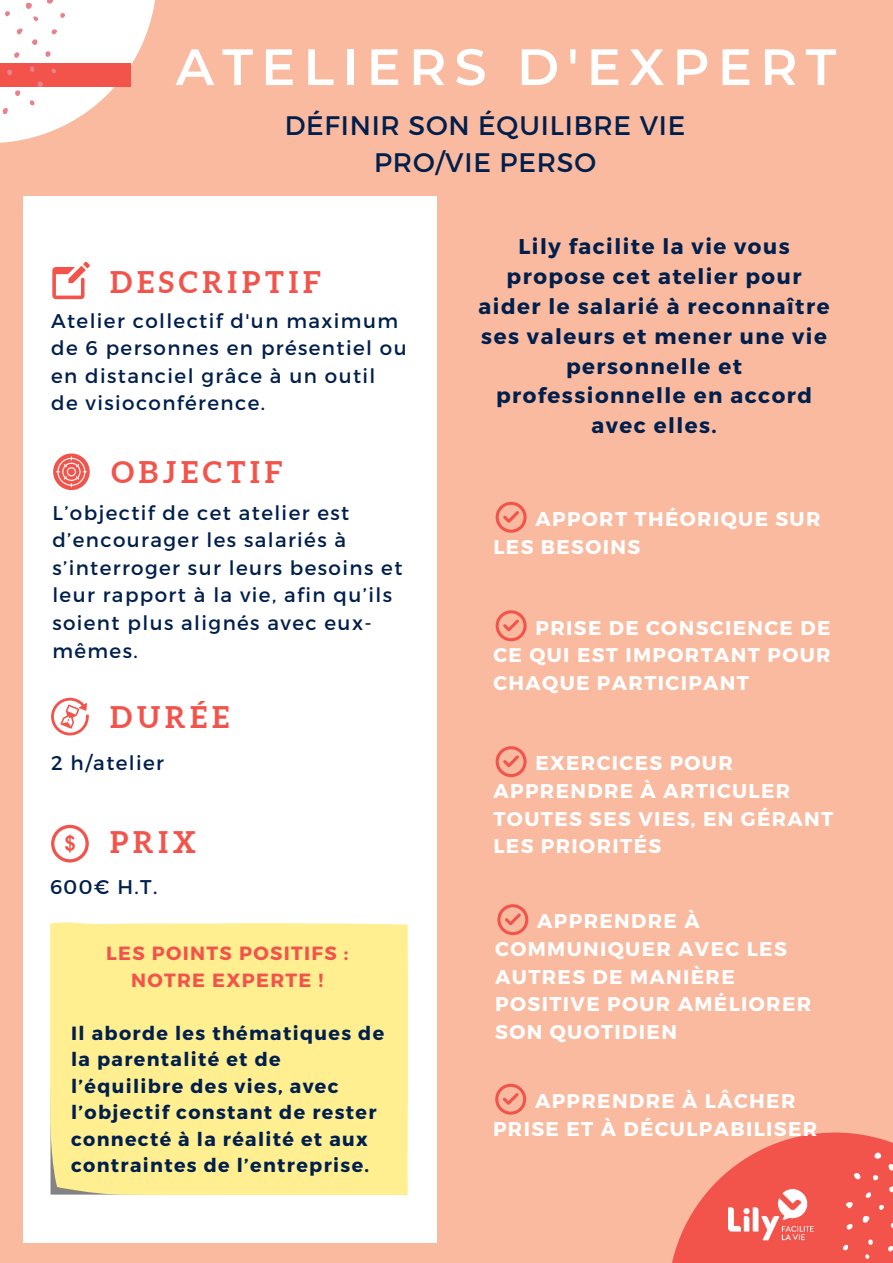
<style>
.page{position:relative;width:893px;height:1263px;background:#fabaa0}
.page>*{position:absolute;margin:0;border:0;box-sizing:border-box;transform-origin:0 0}
.t1{font:600 51px "Montserrat";letter-spacing:.16em;color:#fff}
.t2{font:700 29.78px "Aleo";letter-spacing:.16em;color:#f2544c}
.t3{font:26.78px/37.1px "Montserrat";letter-spacing:.03em;color:#001f4c;text-align:center}
.t4{font:700 21.38px/29.8px "Montserrat";letter-spacing:.07em;color:#001f4c;text-align:center}
.t5{font:700 19.88px/27.6px "Montserrat";letter-spacing:.07em;color:#fff}
.t6{font:19.88px/27.6px "Montserrat";letter-spacing:.07em;color:#001f4c}
.t7{font:700 19.12px/26.5px "Montserrat";letter-spacing:.07em;color:#001f4c}
.t8{font:700 19.12px/26.5px "Montserrat";letter-spacing:.07em;color:#f2544c;text-align:center}
</style>
<div class="page">
<svg style="left:0;top:0;width:155px;height:143px"></svg>
<svg style="left:672px;top:1132px;width:221px;height:131px"></svg>
<svg style="left:495px;top:502px;width:31px;height:31px"></svg>
<img style="left:728px;top:1189px;width:85px;height:53px">
<div style="left:24px;top:197px;width:412px;height:1046px;background:#fff"></div>
<div style="left:50px;top:922px;width:358px;height:273px;background:#ffef91"></div>
<svg style="left:52px;top:262px;width:38px;height:37px"></svg>
<svg style="left:53px;top:453px;width:37px;height:37px"></svg>
<div style="left:68px;top:468px;width:7px;height:7px;background:#f2544c;border-radius:50%"></div>
<svg style="left:51px;top:698px;width:38px;height:37px"></svg>
<svg style="left:51px;top:825px;width:38px;height:37px"></svg>
<svg style="left:495px;top:610px;width:31px;height:31px"></svg>
<svg style="left:495px;top:746px;width:31px;height:31px"></svg>
<svg style="left:497px;top:904px;width:31px;height:31px"></svg>
<svg style="left:495px;top:1084px;width:31px;height:31px"></svg>
<h1 class="t1" style="left:176px;top:36px;width:662px">ATELIERS D'EXPERT</h1>
<h3 class="t3" style="left:285px;top:106px;width:402px">DÉFINIR SON ÉQUILIBRE VIE<br>PRO/VIE PERSO</h3>
<h2 class="t2" style="left:110px;top:265px;width:212px">DESCRIPTIF</h2>
<p class="t6" style="left:51px;top:306px;width:357px">Atelier collectif d'un maximum de 6 personnes en présentiel ou en distanciel grâce à un outil de visioconférence.</p>
<h2 class="t2" style="left:111px;top:455px;width:172px">OBJECTIF</h2>
<p class="t6" style="left:52px;top:498px;width:351px">L’objectif de cet atelier est d’encourager les salariés à s’interroger sur leurs besoins et leur rapport à la vie, afin qu’ils soient plus alignés avec eux&shy;mêmes.</p>
<h2 class="t2" style="left:110px;top:700px;width:120px">DURÉE</h2>
<p class="t6" style="left:51px;top:748px;width:114px">2 h/atelier</p>
<h2 class="t2" style="left:110px;top:825px;width:87px">PRIX</h2>
<p class="t6" style="left:50px;top:872px;width:109px">600€ H.T.</p>
<p class="t8" style="left:106px;top:939px;width:244px">LES POINTS POSITIFS :<br>NOTRE EXPERTE !</p>
<p class="t7" style="left:71px;top:1019px;width:314px">Il aborde les thématiques de la parentalité et de l’équilibre des vies, avec l’objectif constant de rester connecté à la réalité et aux contraintes de l’entreprise.</p>
<p class="t4" style="left:478px;top:231px;width:352px">Lily facilite la vie vous propose cet atelier pour aider le salarié à reconnaître ses valeurs et mener une vie personnelle et professionnelle en accord avec elles.</p>
<p class="t5" style="left:493px;top:504px;width:328px;text-indent:42px">APPORT THÉORIQUE SUR<br>LES BESOINS</p>
<p class="t5" style="left:493px;top:613px;width:338px;text-align:justify;text-indent:42px">PRISE DE CONSCIENCE DE CE QUI EST IMPORTANT POUR CHAQUE PARTICIPANT</p>
<p class="t5" style="left:493px;top:748px;width:341px;text-indent:42px">EXERCICES POUR<br>APPRENDRE À ARTICULER<br>TOUTES SES VIES, EN GÉRANT<br>LES PRIORITÉS</p>
<p class="t5" style="left:495px;top:906px;width:317px;text-indent:42px">APPRENDRE À<br>COMMUNIQUER AVEC LES<br>AUTRES DE MANIÈRE<br>POSITIVE POUR AMÉLIORER<br>SON QUOTIDIEN</p>
<p class="t5" style="left:493px;top:1086px;width:326px;text-indent:42px">APPRENDRE À LÂCHER<br>PRISE ET À DÉCULPABILISER</p>
</div>
